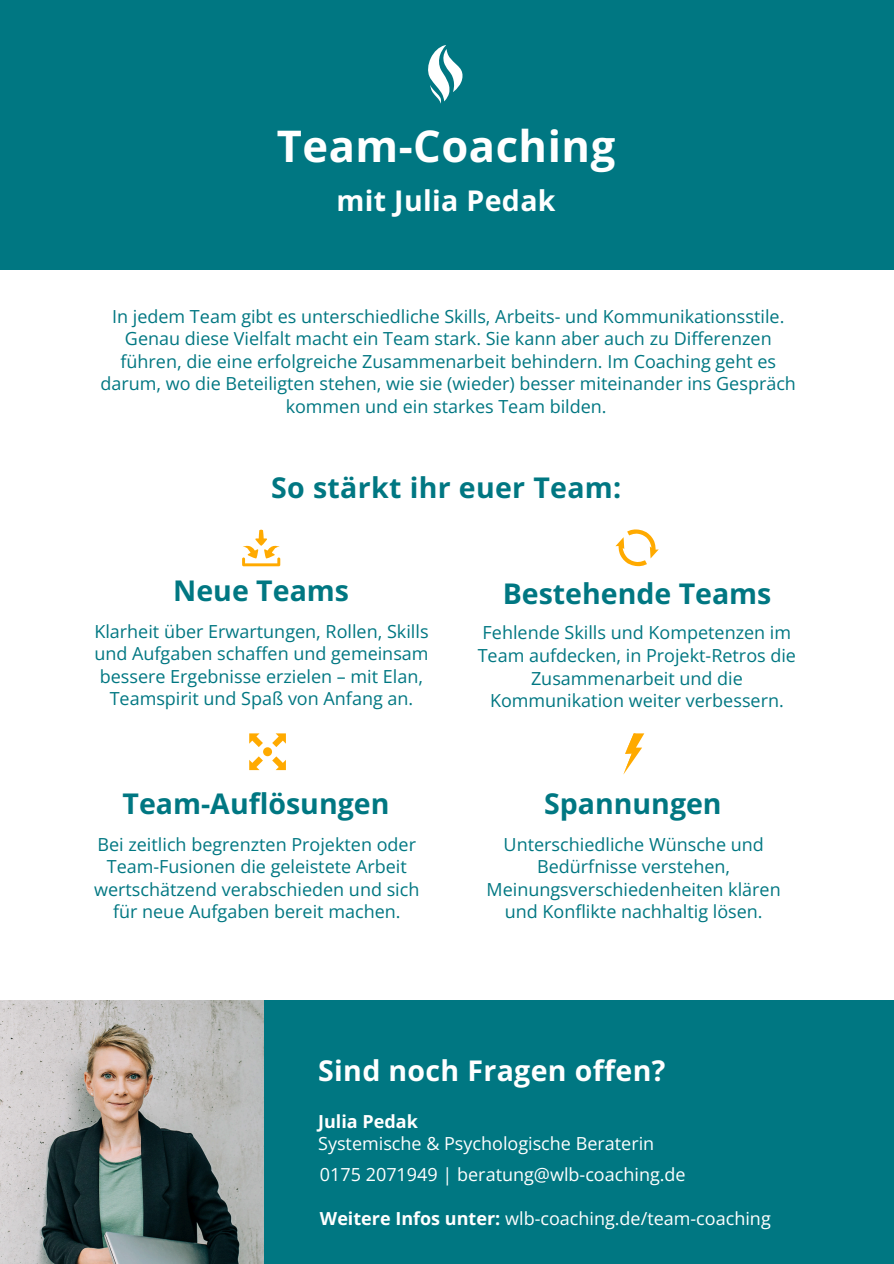
<style>
.page{position:relative;width:894px;height:1264px;background:#fff}
.page>*{position:absolute;margin:0;border:0;box-sizing:border-box;transform-origin:0 0}
.t1{font:700 43.5px "Open Sans";letter-spacing:.01em;color:#fff}
.t2{font:700 28.5px "Open Sans";color:#007782}
.t3{font:700 28.5px "Open Sans";letter-spacing:.01em;color:#fff}
.t4{font:18px/22.5px "Open Sans";color:#007782;text-align:center}
.t5{font:18px "Open Sans";color:#fff}
.t6{font:700 18px "Open Sans";color:#fff}
.s1{font-weight:700}
</style>
<div class="page">
<div style="left:0;top:0;width:893px;height:270px;background:#007782"></div>
<div style="left:0;top:1000px;width:893px;height:263px;background:#007782"></div>
<img style="left:0;top:1000px;width:264px;height:263px">
<svg style="left:428px;top:45px;width:34px;height:59px"></svg>
<svg style="left:242px;top:529px;width:38px;height:37px"></svg>
<svg style="left:615px;top:529px;width:43px;height:37px"></svg>
<svg style="left:249px;top:756px;width:14px;height:14px"></svg>
<svg style="left:272px;top:756px;width:14px;height:14px"></svg>
<svg style="left:272px;top:733px;width:14px;height:14px"></svg>
<svg style="left:249px;top:733px;width:14px;height:14px"></svg>
<div style="left:263px;top:747px;width:9px;height:9px;background:#fa0;border-radius:50%"></div>
<svg style="left:623px;top:733px;width:21px;height:41px"></svg>
<h1 class="t1" style="left:276px;top:116px;width:340px">Team-Coaching</h1>
<h2 class="t3" style="left:336px;top:181px;width:221px">mit Julia Pedak</h2>
<p class="t4" style="left:100px;top:304px;width:696px">In jedem Team gibt es unterschiedliche Skills, Arbeits- und Kommunikationsstile.<br>Genau diese Vielfalt macht ein Team stark. Sie kann aber auch zu Differenzen führen, die eine erfolgreiche Zusammenarbeit behindern. Im Coaching geht es darum, wo die Beteiligten stehen, wie sie (wieder) besser miteinander ins Gespräch kommen und ein starkes Team bilden.</p>
<h2 class="t2" style="left:271px;top:468px;width:351px">So stärkt ihr euer Team:</h2>
<h2 class="t2" style="left:173px;top:570px;width:177px">Neue Teams</h2>
<p class="t4" style="left:94px;top:619px;width:335px">Klarheit über Erwartungen, Rollen, Skills und Aufgaben schaffen und gemeinsam bessere Ergebnisse erzielen – mit Elan, Teamspirit und Spaß von Anfang an.</p>
<p class="t4" style="left:477px;top:621px;width:320px">Fehlende Skills und Kompetenzen im Team aufdecken, in Projekt-Retros die Zusammenarbeit und die Kommunikation weiter verbessern.</p>
<h2 class="t2" style="left:502px;top:573px;width:270px">Bestehende Teams</h2>
<p class="t2" style="left:122px;top:783px;width:268px">Team-Auflösungen</p>
<p class="t4" style="left:94px;top:832px;width:327px">Bei zeitlich begrenzten Projekten oder Team-Fusionen die geleistete Arbeit wertschätzend verabschieden und sich für neue Aufgaben bereit machen.</p>
<p class="t2" style="left:544px;top:783px;width:179px">Spannungen</p>
<p class="t4" style="left:486px;top:832px;width:295px">Unterschiedliche Wünsche und<br>Bedürfnisse verstehen,<br>Meinungsverschiedenheiten klären</p>
<p class="t4" style="left:504px;top:900px;width:259px">und Konflikte nachhaltig lösen.</p>
<h2 class="t3" style="left:318px;top:1050px;width:348px">Sind noch Fragen offen?</h2>
<p class="t6" style="left:318px;top:1108px;width:101px">Julia Pedak</p>
<h2 class="t5" style="left:318px;top:1130px;width:337px">Systemische &amp; Psychologische Beraterin</h2>
<p class="t5" style="left:320px;top:1161px;width:367px">0175 2071949 | beratung@wlb-coaching.de</p>
<p class="t5" style="left:320px;top:1205px;width:452px"><span class="s1">Weitere Infos unter:</span> wlb-coaching.de/team-coaching</p>
</div>
